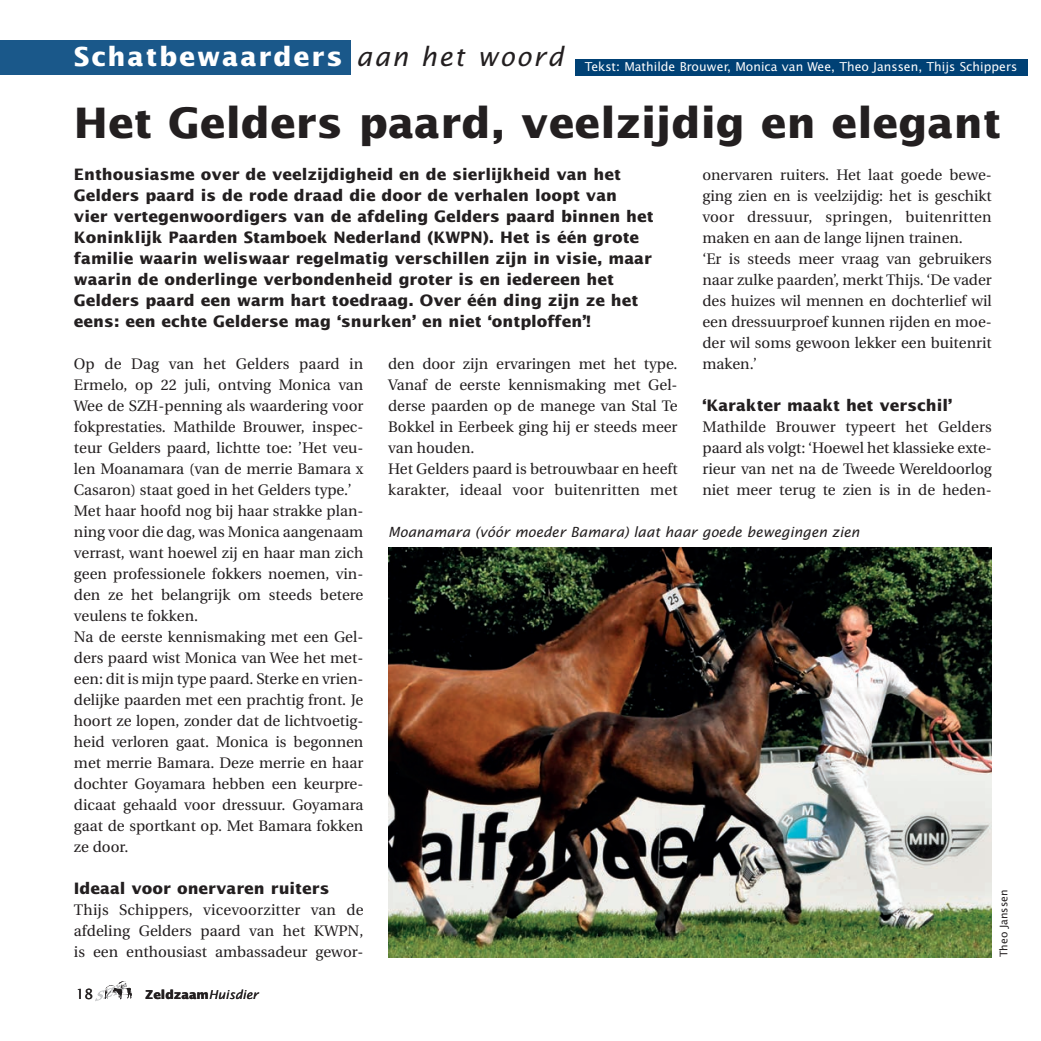
<style>
.page{position:relative;width:1041px;height:1041px;background:#fff}
.page>*{position:absolute;margin:0;border:0;box-sizing:border-box;transform-origin:0 0}
.t1{font:700 42px "Lucida Sans";color:#231f20}
.t2{font:700 26.25px "Lucida Sans";letter-spacing:.07em;color:#fff}
.t3{font:700 15.75px/21px "Lucida Sans";color:#231f20}
.t4{font:15.22px/21px "Utopia";color:#231f20}
.t5{font:italic 14px "Lucida Sans";color:#231f20}
.t6{font:14px "Lucida Sans";color:#231f20}
.t7{font:12.25px "Lucida Sans";color:#fff}
.t8{font:700 12.25px "Lucida Sans";color:#231f20}
.t9{font:10.5px "Lucida Sans";color:#231f20}
.s1{font-weight:400;font-style:italic;color:#231f20}
.s2{font-weight:400;font-style:italic}
</style>
<div class="page">
<div style="left:575px;top:59px;width:452px;height:16px;background:#004175"></div>
<svg style="left:96px;top:981px;width:36px;height:20px"></svg>
<img style="left:388px;top:548px;width:604px;height:409px">
<div style="left:0;top:40px;width:351px;height:35px;background:#1a588a"></div>
<h2 class="t2" style="left:74px;top:41px;width:491px">Schatbewaarders <span class="s1">aan het woord</span></h2>
<p class="t7" style="left:585px;top:59px;width:434px">Tekst: Mathilde Brouwer, Monica van Wee, Theo Janssen, Thijs Schippers</p>
<h1 class="t1" style="left:74px;top:98px;width:929px">Het Gelders paard, veelzijdig en elegant</h1>
<p class="t3" style="left:74px;top:164px;width:581px">Enthousiasme over de veelzijdigheid en de sierlijkheid van het Gelders paard is de rode draad die door de verhalen loopt van vier vertegenwoordigers van de afdeling Gelders paard binnen het Koninklijk Paarden Stamboek Nederland (KWPN). Het is één grote familie waarin weliswaar regelmatig verschillen zijn in visie, maar waarin de onderlinge verbondenheid groter is en iedereen het Gelders paard een warm hart toedraag. Over één ding zijn ze het eens: een echte Gelderse mag ‘snurken’ en niet ‘ontploffen’!</p>
<p class="t4" style="left:388px;top:354px;width:291px">den door zijn ervaringen met het type.<br>Vanaf de eerste kennismaking met Gel&shy;derse paarden op de manege van Stal Te Bokkel in Eerbeek ging hij er steeds meer van houden.<br>Het Gelders paard is betrouwbaar en heeft karakter, ideaal voor buitenritten met</p>
<p class="t4" style="left:702px;top:165px;width:291px">onervaren ruiters. Het laat goede bewe&shy;ging zien en is veelzijdig: het is geschikt voor dressuur, springen, buitenritten maken en aan de lange lijnen trainen.<br>‘Er is steeds meer vraag van gebruikers naar zulke paarden’, merkt Thijs. ‘De vader des huizes wil mennen en dochterlief wil een dressuurproef kunnen rijden en moe&shy;der wil soms gewoon lekker een buitenrit maken.’</p>
<p class="t3" style="left:702px;top:395px;width:251px">‘Karakter maakt het verschil’</p>
<p class="t4" style="left:702px;top:417px;width:291px;text-align:justify">Mathilde Brouwer typeert het Gelders paard als volgt: ‘Hoewel het klassieke exte&shy;rieur van net na de Tweede Wereldoorlog niet meer terug te zien is in de heden-</p>
<p class="t4" style="left:74px;top:354px;width:291px">Op de Dag van het Gelders paard in Ermelo, op 22 juli, ontving Monica van Wee de SZH-penning als waardering voor fokprestaties. Mathilde Brouwer, inspec&shy;teur Gelders paard, lichtte toe: ’Het veu&shy;len Moanamara (van de merrie Bamara x Casaron) staat goed in het Gelders type.’ Met haar hoofd nog bij haar strakke plan&shy;ning voor die dag, was Monica aangenaam verrast, want hoewel zij en haar man zich geen professionele fokkers noemen, vin&shy;den ze het belangrijk om steeds betere veulens te fokken.<br>Na de eerste kennismaking met een Gel&shy;ders paard wist Monica van Wee het met&shy;een: dit is mijn type paard. Sterke en vrien&shy;delijke paarden met een prachtig front. Je hoort ze lopen, zonder dat de lichtvoetig&shy;heid verloren gaat. Monica is begonnen met merrie Bamara. Deze merrie en haar dochter Goyamara hebben een keurpre&shy;dicaat gehaald voor dressuur. Goyamara gaat de sportkant op. Met Bamara fokken ze door.</p>
<p class="t3" style="left:74px;top:878px;width:257px">Ideaal voor onervaren ruiters</p>
<p class="t4" style="left:74px;top:900px;width:291px;text-align:justify">Thijs Schippers, vicevoorzitter van de afdeling Gelders paard van het KWPN, is een enthousiast ambassadeur gewor-</p>
<p class="t5" style="left:388px;top:524px;width:473px">Moanamara (vóór moeder Bamara) laat haar goede bewegingen zien</p>
<p class="t9" style="left:997px;top:957px;width:69px;rotate:-90deg">Theo Janssen</p>
<p class="t6" style="left:76px;top:986px;width:19px">18</p>
<p class="t8" style="left:145px;top:987px;width:115px">Zeldzaam<span class="s2">Huisdier</span></p>
</div>
